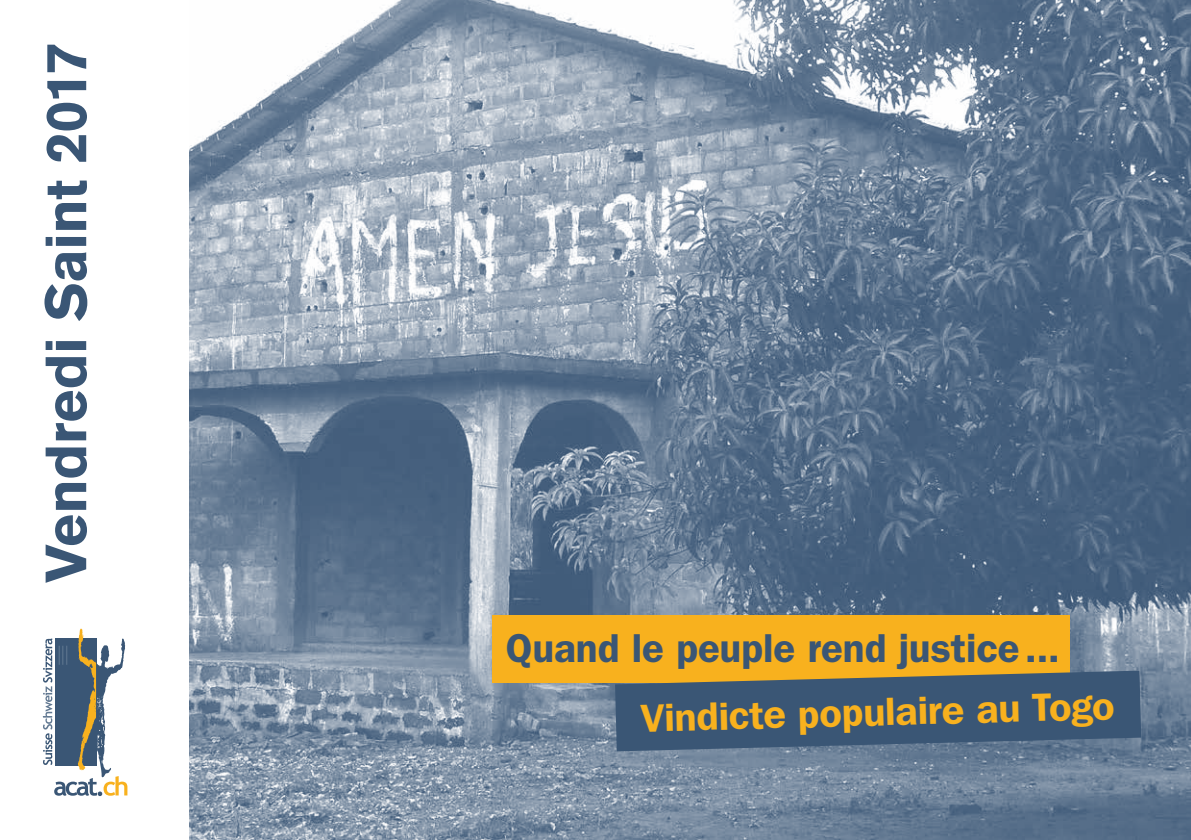
<style>
.page{position:relative;width:1191px;height:840px;background:#fff}
.page>*{position:absolute;margin:0;border:0;box-sizing:border-box;transform-origin:0 0}
.t1{font:900 57px "Akzidenz Grotesk";letter-spacing:-.015em;color:#3a5675}
.t2{font:600 40.4px "Franklin Gothic";letter-spacing:-.005em;color:#3a5675}
.t3{font:600 39px "Franklin Gothic IT Cby BT";color:#f8b11e}
</style>
<div class="page">
<img style="left:189px;top:0;width:1002px;height:839px">
<svg style="left:43px;top:628px;width:84px;height:167px"></svg>
<div style="left:492px;top:615px;width:577px;height:67px;background:#f8b11e"></div>
<svg style="left:615px;top:670px;width:526px;height:81px;background:#4e616f"></svg>
<h1 class="t1" style="left:32px;top:583px;width:540px;rotate:-90deg">Vendredi Saint 2017</h1>
<p class="t2" style="left:506px;top:624px;width:556px">Quand le peuple rend justice...</p>
<p class="t3" style="left:640px;top:695px;width:475px;rotate:-2deg">Vindicte populaire au Togo</p>
</div>
